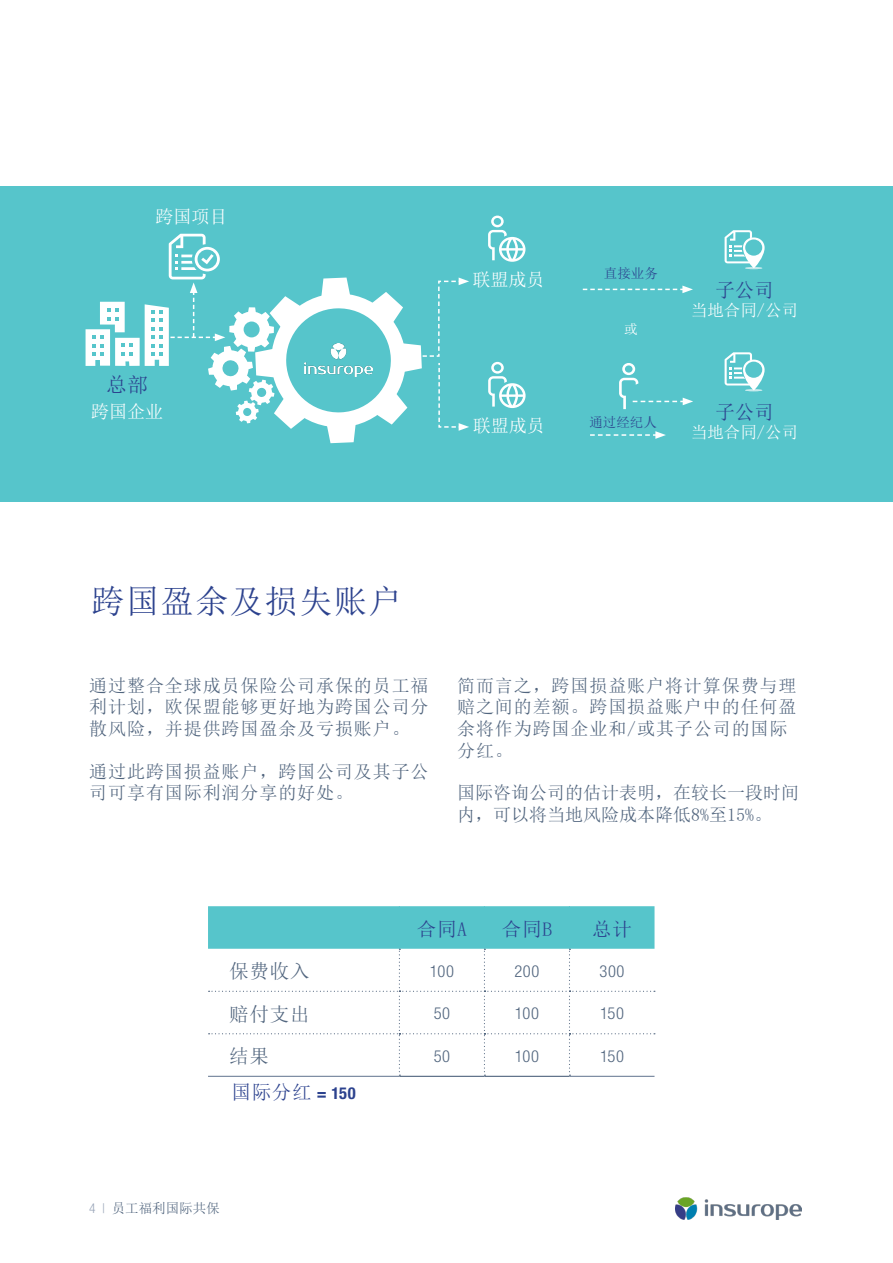
<style>
.page{position:relative;width:893px;height:1263px;background:#fff}
.page>*{position:absolute;margin:0;border:0;box-sizing:border-box;transform-origin:0 0}
.t1{font:33px "Sim Sun";letter-spacing:.05em;color:#2c428e}
.t2{font:21px "Sim Sun";color:#2c428e}
.t3{font:19.5px "Sim Sun";letter-spacing:.04em;color:#2c428e}
.t4{font:19.5px "Sim Sun";letter-spacing:.04em;color:#51657e}
.t5{font:18px/21.6px "Sim Sun";letter-spacing:.05em;color:#51657e}
.t6{font:18px/21.6px "Sim Sun";color:#51657e}
.t7{font:18px "Sim Sun";color:#fff}
.t8{font:300 condensed 16.5px "Helvetica Neue LT Pro";letter-spacing:.035em;color:#51657e}
.t9{font:16.5px "Sim Sun";color:#fff}
.t10{font:13.5px "Sim Sun";color:#51657e}
.t11{font:13.5px "Sim Sun";color:#2c428e}
.t12{font:13.5px "Sim Sun";color:#fff}
.s1{font-family:"Helvetica Neue LT Pro";font-weight:700;font-stretch:condensed;font-size:16.5px}
.s2{font-family:"Helvetica Neue LT Pro";font-weight:300;font-stretch:condensed;color:#99a5b9}
</style>
<div class="page">
<img style="left:676px;top:1197px;width:125px;height:22px">
<div style="left:0;top:186px;width:893px;height:316px;background:#56c5cb"></div>
<svg style="left:590px;top:431px;width:76px;height:8px"></svg>
<svg style="left:488px;top:216px;width:37px;height:46px"></svg>
<svg style="left:488px;top:362px;width:38px;height:46px"></svg>
<svg style="left:725px;top:230px;width:37px;height:39px"></svg>
<svg style="left:743px;top:237px;width:22px;height:31px"></svg>
<div style="left:745px;top:239px;width:17px;height:17px;background:#56c5cb;border-radius:50%"></div>
<svg style="left:725px;top:352px;width:37px;height:39px"></svg>
<svg style="left:743px;top:360px;width:22px;height:30px"></svg>
<svg style="left:745px;top:361px;width:17px;height:17px"></svg>
<div style="left:745px;top:362px;width:17px;height:16px;background:#56c5cb;border-radius:50%"></div>
<svg style="left:583px;top:286px;width:110px;height:7px"></svg>
<svg style="left:86px;top:234px;width:383px;height:209px"></svg>
<svg style="left:619px;top:363px;width:74px;height:46px"></svg>
<hr style="left:208px;top:1076px;width:191px;height:1px;background:#71829a">
<hr style="left:569px;top:1076px;width:85px;height:1px;background:#71829a">
<hr style="left:399px;top:1076px;width:85px;height:1px;background:#51657e">
<hr style="left:484px;top:1076px;width:85px;height:1px;background:#51657e">
<svg style="left:208px;top:906px;width:447px;height:170px"></svg>
<p class="t7" style="left:155px;top:208px;width:74px">跨国项目</p>
<p class="t2" style="left:106px;top:374px;width:43px">总部</p>
<p class="t7" style="left:91px;top:402px;width:73px">跨国企业</p>
<p class="t7" style="left:473px;top:270px;width:73px">联盟成员</p>
<p class="t7" style="left:473px;top:416px;width:73px">联盟成员</p>
<p class="t11" style="left:604px;top:266px;width:55px">直接业务</p>
<p class="t12" style="left:624px;top:322px;width:15px">或</p>
<p class="t11" style="left:589px;top:415px;width:69px">通过经纪人</p>
<p class="t3" style="left:715px;top:280px;width:60px">子公司</p>
<p class="t9" style="left:691px;top:302px;width:109px">当地合同/公司</p>
<p class="t3" style="left:715px;top:402px;width:60px">子公司</p>
<p class="t9" style="left:691px;top:424px;width:109px">当地合同/公司</p>
<p class="t1" style="left:91px;top:585px;width:312px">跨国盈余及损失账户</p>
<p class="t5" style="left:89px;top:674px;width:341px;text-align:justify">通过整合全球成员保险公司承保的员工福利计划，欧保盟能够更好地为跨国公司分散风险，并提供跨国盈余及亏损账户。</p>
<p class="t5" style="left:89px;top:760px;width:341px">通过此跨国损益账户，跨国公司及其子公司可享有国际利润分享的好处。</p>
<p class="t5" style="left:457px;top:674px;width:341px">简而言之，跨国损益账户将计算保费与理赔之间的差额。跨国损益账户中的任何盈余将作为跨国企业和/或其子公司的国际分红。</p>
<p class="t6" style="left:457px;top:782px;width:343px">国际咨询公司的估计表明，在较长一段时间内，可以将当地风险成本降低8%至15%。</p>
<p class="t3" style="left:417px;top:919px;width:52px">合同A</p>
<p class="t3" style="left:502px;top:919px;width:52px">合同B</p>
<p class="t3" style="left:592px;top:919px;width:41px">总计</p>
<p class="t4" style="left:229px;top:961px;width:82px">保费收入</p>
<p class="t8" style="left:430px;top:962px;width:26px">100</p>
<p class="t8" style="left:514px;top:962px;width:26px">200</p>
<p class="t8" style="left:599px;top:962px;width:27px">300</p>
<p class="t4" style="left:229px;top:1004px;width:82px">赔付支出</p>
<p class="t8" style="left:434px;top:1004px;width:18px">50</p>
<p class="t8" style="left:515px;top:1004px;width:26px">100</p>
<p class="t8" style="left:600px;top:1004px;width:25px">150</p>
<p class="t4" style="left:229px;top:1046px;width:41px">结果</p>
<p class="t8" style="left:434px;top:1047px;width:18px">50</p>
<p class="t8" style="left:515px;top:1047px;width:26px">100</p>
<p class="t8" style="left:600px;top:1047px;width:25px">150</p>
<p class="t3" style="left:231px;top:1083px;width:126px">国际分红 <span class="s1">= 150</span></p>
<p class="t10" style="left:89px;top:1201px;width:132px"><span class="s2">4 |</span> 员工福利国际共保</p>
</div>
